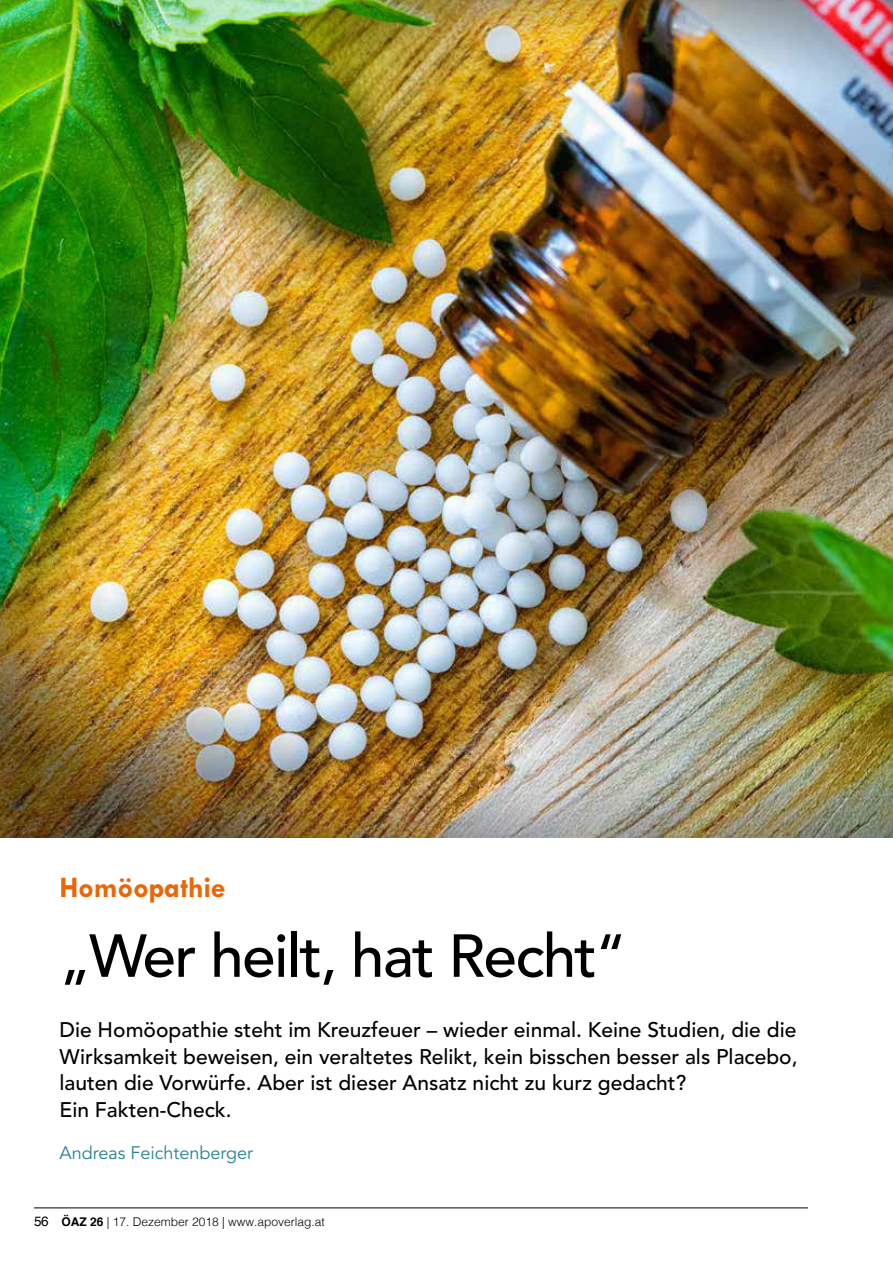
<style>
.page{position:relative;width:893px;height:1263px;background:#fff}
.page>*{position:absolute;margin:0;border:0;box-sizing:border-box;transform-origin:0 0}
.t1{font:500 60px "Avenir LT Pro";letter-spacing:-.025em;color:#000}
.t2{font:700 30px "Tw Cen MT Pro";letter-spacing:-.01em;color:#ec6608}
.t3{font:500 21px/26.5px "Avenir LT Pro";color:#000}
.t4{font:18px "Avenir LT Pro";color:#26828c}
.t5{font:300 12px "Helvetica";color:#000}
.s1{font-weight:400;font-size:13.5px}
.s2{font-weight:700}
</style>
<div class="page">
<hr style="left:34px;top:1207px;width:774px;height:1px;background:#000">
<div style="left:25px;top:1206px;width:308px;height:32px;background:#fff"></div>
<img style="left:0;top:0;width:893px;height:837px">
<h2 class="t2" style="left:60px;top:870px;width:167px">Homöopathie</h2>
<h1 class="t1" style="left:60px;top:920px;width:568px">„Wer heilt, hat Recht“</h1>
<p class="t3" style="left:60px;top:1017px;width:739px">Die Homöopathie steht im Kreuzfeuer – wieder einmal. Keine Studien, die die Wirksamkeit beweisen, ein veraltetes Relikt, kein bisschen besser als Placebo, lauten die Vorwürfe. Aber ist dieser Ansatz nicht zu kurz gedacht?<br>Ein Fakten-Check.</p>
<p class="t4" style="left:60px;top:1142px;width:195px">Andreas Feichtenberger</p>
<p class="t5" style="left:34px;top:1212px;width:292px"><span class="s1">56</span> <span class="s2">ÖAZ 26</span> | 17. Dezember 2018 | www.apoverlag.at</p>
</div>
